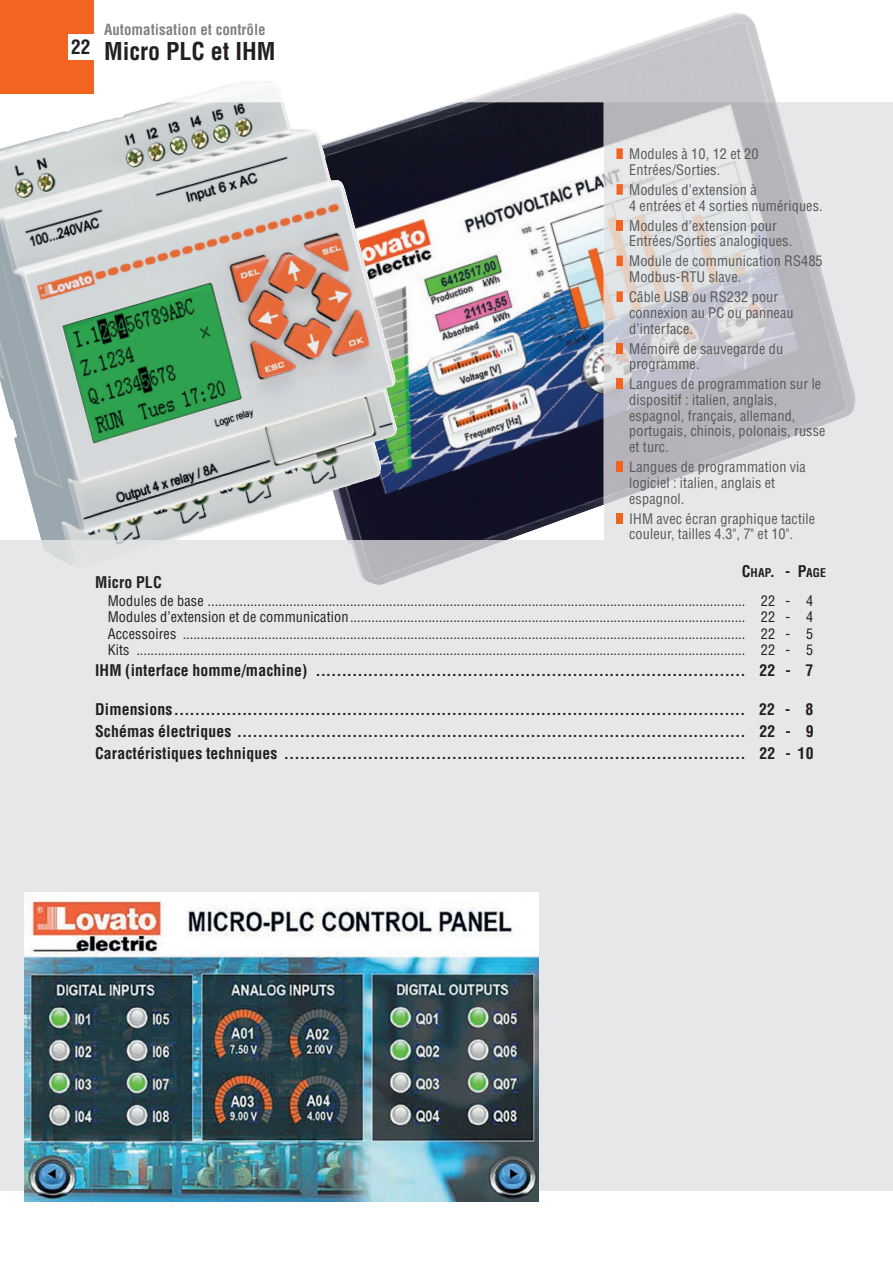
<style>
.page{position:relative;width:893px;height:1263px;background:#fff}
.page>*{position:absolute;margin:0;border:0;box-sizing:border-box;transform-origin:0 0}
.t1{font:700 condensed 24px "Helvetica";color:#231f20}
.t2{font:700 condensed 15.75px/22px "Helvetica";letter-spacing:.01em;color:#231f20;text-align:justify}
.t3{font:700 condensed 15px "Helvetica";color:#808285}
.t4{font:condensed 14.25px/16.5px "Helvetica";letter-spacing:.01em;color:#231f20;text-align:justify}
.t5{font:condensed 14.25px/15.8px "Helvetica";letter-spacing:.01em;color:#57585a}
.t6{font:700 condensed 11.85px "Helvetica";letter-spacing:.165em;color:#231f20}
.s1{font-size:15.75px}
</style>
<div class="page">
<div style="left:0;top:102px;width:893px;height:1088px;background:#e6e7e9"></div>
<img style="left:460px;top:13px;width:316px;height:89px">
<img style="left:347px;top:102px;width:509px;height:483px">
<div style="left:616px;top:291px;width:7px;height:11px;background:#f36421"></div>
<div style="left:616px;top:379px;width:7px;height:10px;background:#f36421"></div>
<div style="left:616px;top:462px;width:7px;height:10px;background:#f36421"></div>
<div style="left:616px;top:513px;width:7px;height:11px;background:#f36421"></div>
<div style="left:616px;top:343px;width:7px;height:10px;background:#f36421"></div>
<div style="left:616px;top:148px;width:7px;height:11px;background:#f36421"></div>
<div style="left:616px;top:184px;width:7px;height:11px;background:#f36421"></div>
<div style="left:616px;top:220px;width:7px;height:11px;background:#f36421"></div>
<div style="left:616px;top:256px;width:7px;height:10px;background:#f36421"></div>
<div style="left:0;top:0;width:94px;height:94px;background:#f36421"></div>
<div style="left:68px;top:34px;width:28px;height:26px;background:#fff"></div>
<img style="left:25px;top:892px;width:514px;height:309px">
<svg style="left:0;top:102px;width:49px;height:438px;background:#c4c9cc"></svg>
<img style="left:397px;top:102px;width:207px;height:438px">
<img style="left:49px;top:102px;width:348px;height:438px">
<p class="t3" style="left:104px;top:24px;width:163px">Automatisation et contrôle</p>
<h1 class="t1" style="left:71px;top:42px;width:206px"><sup>22</sup> Micro PLC et IHM</h1>
<p class="t5" style="left:629px;top:147px;width:131px">Modules à 10, 12 et 20<br>Entrées/Sorties.</p>
<p class="t5" style="left:629px;top:183px;width:195px">Modules d’extension à<br>4 entrées et 4 sorties numériques.</p>
<p class="t5" style="left:629px;top:219px;width:165px">Modules d’extension pour<br>Entrées/Sorties analogiques.</p>
<p class="t5" style="left:629px;top:254px;width:195px">Module de communication RS485<br>Modbus-RTU slave.</p>
<p class="t5" style="left:629px;top:290px;width:166px">Câble USB ou RS232 pour connexion au PC ou panneau d’interface.</p>
<p class="t5" style="left:629px;top:342px;width:156px">Mémoire de sauvegarde du programme.</p>
<p class="t5" style="left:629px;top:377px;width:198px">Langues de programmation sur le dispositif : italien, anglais, espagnol, français, allemand, portugais, chinois, polonais, russe et turc.</p>
<p class="t5" style="left:629px;top:460px;width:178px">Langues de programmation via logiciel : italien, anglais et espagnol.</p>
<p class="t5" style="left:629px;top:512px;width:187px">IHM avec écran graphique tactile couleur, tailles 4.3", 7" et 10".</p>
<p class="t6" style="left:742px;top:568px;width:86px"><span class="s1">C</span>HAP<span class="s1">. - P</span>AGE</p>
<p class="t2" style="left:95px;top:573px;width:68px">Micro PLC</p>
<p class="t4" style="left:108px;top:594px;width:707px">Modules de base ....................................................................................................................................................... 22 - 4<br>Modules d’extension et de communication............................................................................................................... 22 - 4<br>Accessoires .............................................................................................................................................................. 22 - 5<br>Kits ........................................................................................................................................................................... 22 - 5</p>
<p class="t2" style="left:95px;top:661px;width:720px">IHM (interface homme/machine) .................................................................................. 22 - 7</p>
<p class="t2" style="left:95px;top:699px;width:720px">Dimensions............................................................................................................. 22 - 8<br>Schémas électriques ................................................................................................. 22 - 9<br>Caractéristiques techniques ........................................................................................ 22 - 10</p>
</div>
